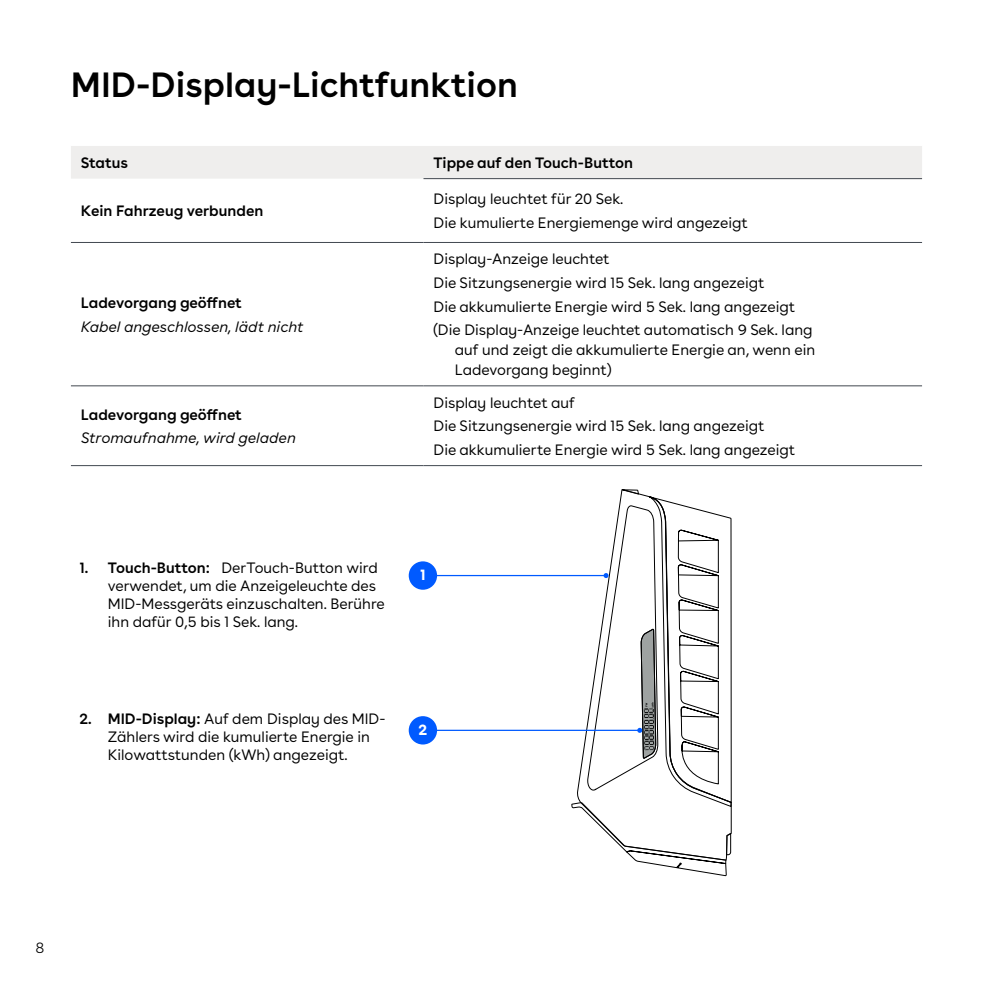
<style>
.page{position:relative;width:993px;height:993px;background:#fff}
.page>*{position:absolute;margin:0;border:0;box-sizing:border-box;transform-origin:0 0}
.t1{font:600 35px "Buenos Aires";color:#000}
.t2{font:15px/23.5px "Buenos Aires";color:#000}
.t3{font:600 15px "Buenos Aires";color:#000}
.t4{font:italic 15px "Buenos Aires";color:#000}
.t5{font:700 15px "Buenos Aires";color:#fff}
.t6{font:300 15px "Buenos Aires";color:#000}
.s1{font-weight:600}
</style>
<div class="page">
<div style="left:71px;top:146px;width:850px;height:32px;background:#efeeed"></div>
<hr style="left:71px;top:242px;width:352px;height:1px;background:#424850">
<hr style="left:71px;top:385px;width:352px;height:1px;background:#424850">
<hr style="left:71px;top:465px;width:352px;height:1px;background:#424850">
<hr style="left:423px;top:178px;width:498px;height:1px;background:#424850">
<hr style="left:423px;top:242px;width:498px;height:1px;background:#424850">
<hr style="left:423px;top:385px;width:498px;height:1px;background:#424850">
<hr style="left:423px;top:465px;width:498px;height:1px;background:#424850">
<svg style="left:620px;top:489px;width:112px;height:364px"></svg>
<hr style="left:432px;top:729px;width:207px;height:1px;background:#005aff">
<div style="left:408px;top:716px;width:29px;height:28px;background:#005aff;border-radius:50%"></div>
<hr style="left:432px;top:574px;width:174px;height:2px;background:#005aff">
<svg style="left:571px;top:496px;width:160px;height:381px"></svg>
<div style="left:408px;top:561px;width:29px;height:28px;background:#005aff;border-radius:50%"></div>
<h1 class="t1" style="left:71px;top:56px;width:448px">MID-Display-Lichtfunktion</h1>
<p class="t3" style="left:81px;top:150px;width:49px">Status</p>
<p class="t3" style="left:433px;top:150px;width:201px">Tippe auf den Touch-Button</p>
<p class="t3" style="left:81px;top:198px;width:184px">Kein Fahrzeug verbunden</p>
<p class="t2" style="left:433px;top:186px;width:316px">Display leuchtet für 20 Sek.<br>Die kumulierte Energiemenge wird angezeigt</p>
<p class="t3" style="left:81px;top:290px;width:162px">Ladevorgang geöffnet</p>
<p class="t4" style="left:81px;top:314px;width:224px">Kabel angeschlossen, lädt nicht</p>
<p class="t3" style="left:81px;top:401px;width:162px">Ladevorgang geöffnet</p>
<p class="t4" style="left:81px;top:426px;width:216px">Stromaufnahme, wird geladen</p>
<p class="t2" style="left:433px;top:246px;width:380px">Display-Anzeige leuchtet<br>Die Sitzungsenergie wird 15 Sek. lang angezeigt<br>Die akkumulierte Energie wird 5 Sek. lang angezeigt (Die Display-Anzeige leuchtet automatisch 9 Sek. lang</p>
<p class="t2" style="left:454px;top:338px;width:362px;line-height:20px">auf und zeigt die akkumulierte Energie an, wenn ein<br>Ladevorgang beginnt)</p>
<p class="t2" style="left:433px;top:389px;width:363px">Display leuchtet auf<br>Die Sitzungsenergie wird 15 Sek. lang angezeigt<br>Die akkumulierte Energie wird 5 Sek. lang angezeigt</p>
<p class="t2" style="left:108px;top:557px;width:278px;line-height:18px;text-indent:-28px"><span class="s1">1. Touch-Button:</span> DerTouch-Button wird verwendet, um die Anzeigeleuchte des MID-Messgeräts einzuschalten. Berühre ihn dafür 0,5 bis 1 Sek. lang.</p>
<p class="t2" style="left:108px;top:708px;width:279px;line-height:18px;text-indent:-28px"><span class="s1">2. MID-Display:</span> Auf dem Display des MID-<br>Zählers wird die kumulierte Energie in<br>Kilowattstunden (kWh) angezeigt.</p>
<p class="t5" style="left:420px;top:562px;width:7px">1</p>
<p class="t5" style="left:418px;top:716px;width:10px">2</p>
<p class="t6" style="left:35px;top:935px;width:10px">8</p>
</div>
